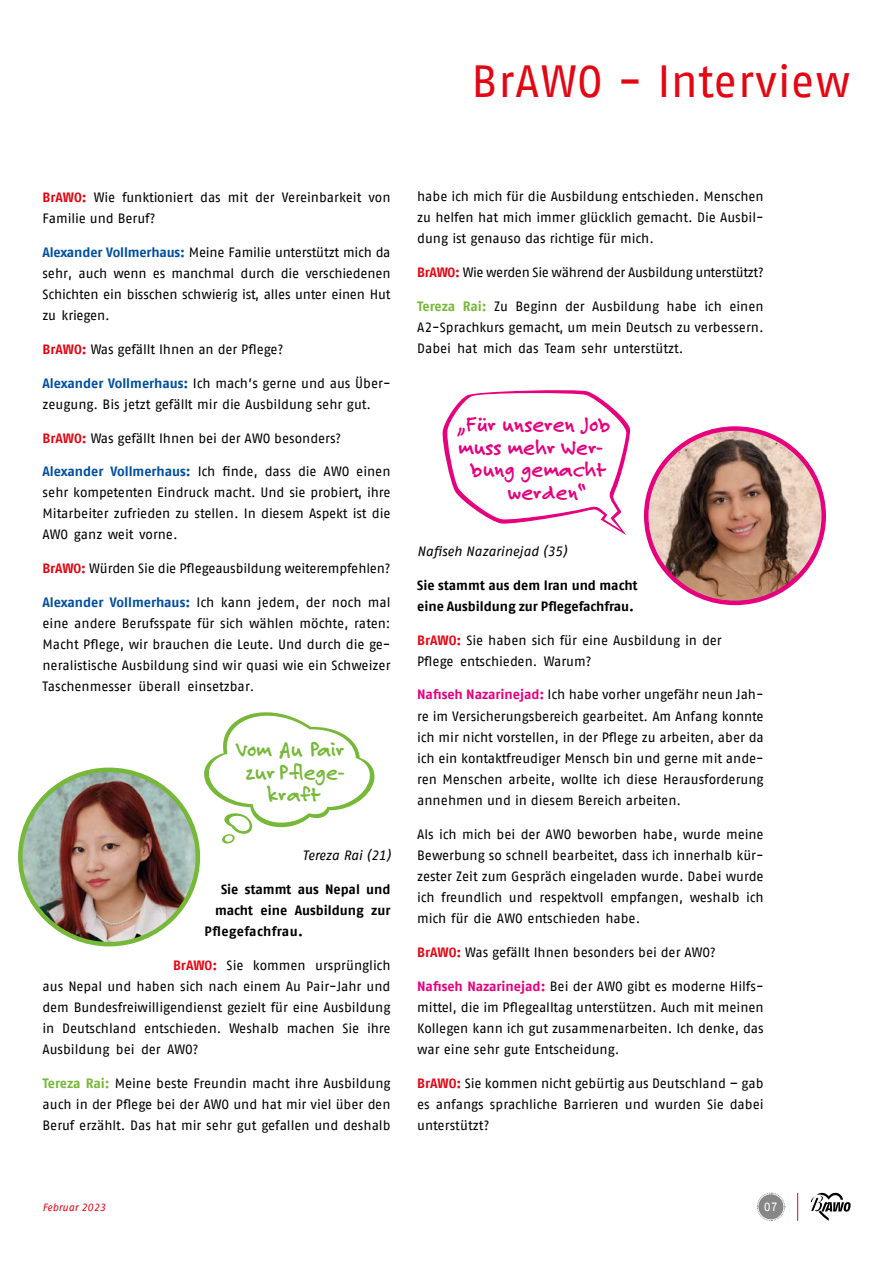
<style>
.page{position:relative;width:893px;height:1263px;background:#fff}
.page>*{position:absolute;margin:0;border:0;box-sizing:border-box;transform-origin:0 0}
.t1{font:45px "AWO Fago Office";letter-spacing:.015em;color:#e30613}
.t2{font:700 22.5px "Felt Tip Roman";color:#e6007d}
.t3{font:700 22.5px/22.5px "Felt Tip Roman";color:#76b837;text-align:center}
.t4{font:13.5px/21px "AWO Fago Office";color:#000;text-align:justify}
.t5{font:700 13.5px/21px "AWO Fago Office";color:#000}
.t6{font:13.5px "AWO Fago Office";letter-spacing:-.02em;color:#000}
.t7{font:italic 13.5px "AWO Fago Office";letter-spacing:-.005em;color:#000}
.t8{font:700 13.5px "AWO Fago Office";letter-spacing:.02em;color:#000}
.t9{font:12px "AWO Fago Office";color:#fff}
.t10{font:italic 10.5px "AWO Fago Office";color:#e30613}
.s1{font-weight:700;color:#e30613}
.s2{font-weight:700;color:#004f9f}
.s3{font-weight:700;color:#76b837}
.s4{font-weight:700;color:#e6007d}
</style>
<div class="page">
<svg style="left:810px;top:1192px;width:41px;height:29px"></svg>
<svg style="left:757px;top:1192px;width:28px;height:29px"></svg>
<div style="left:758px;top:1194px;width:25px;height:25px;background:#878787;border-radius:50%"></div>
<svg style="left:797px;top:1193px;width:1px;height:28px"></svg>
<img style="left:20px;top:772px;width:178px;height:172px">
<div style="left:18px;top:767px;width:182px;height:179px;border:4px solid #76b837;border-radius:50%"></div>
<img style="left:646px;top:429px;width:178px;height:174px">
<div style="left:644px;top:426px;width:182px;height:179px;border:4px solid #e6007d;border-radius:50%"></div>
<svg style="left:204px;top:712px;width:171px;height:132px"></svg>
<svg style="left:442px;top:390px;width:188px;height:145px"></svg>
<h1 class="t1" style="left:471px;top:56px;width:380px">BrAWO - Interview</h1>
<p class="t4" style="left:43px;top:187px;width:349px"><span class="s1">BrAWO:</span> Wie funktioniert das mit der Vereinbarkeit von<br>Familie und Beruf?</p>
<p class="t4" style="left:43px;top:242px;width:350px"><span class="s2">Alexander Vollmerhaus:</span> Meine Familie unterstützt mich da sehr, auch wenn es manchmal durch die verschiedenen Schichten ein bisschen schwierig ist, alles unter einen Hut zu kriegen.</p>
<p class="t4" style="left:43px;top:339px;width:242px"><span class="s1">BrAWO:</span> Was gefällt Ihnen an der Pflege?</p>
<p class="t4" style="left:43px;top:372px;width:350px"><span class="s2">Alexander Vollmerhaus:</span> Ich mach’s gerne und aus Über&shy;zeugung. Bis jetzt gefällt mir die Ausbildung sehr gut.</p>
<p class="t4" style="left:43px;top:427px;width:300px"><span class="s1">BrAWO:</span> Was gefällt Ihnen bei der AWO besonders?</p>
<p class="t4" style="left:43px;top:461px;width:350px"><span class="s2">Alexander Vollmerhaus:</span> Ich finde, dass die AWO einen sehr kompetenten Eindruck macht. Und sie probiert, ihre Mitarbeiter zufrieden zu stellen. In diesem Aspekt ist die AWO ganz weit vorne.</p>
<p class="t4" style="left:43px;top:558px;width:349px"><span class="s1">BrAWO:</span> Würden Sie die Pflegeausbildung weiterempfehlen?</p>
<p class="t4" style="left:43px;top:592px;width:350px"><span class="s2">Alexander Vollmerhaus:</span> Ich kann jedem, der noch mal eine andere Berufsspate für sich wählen möchte, raten:<br>Macht Pflege, wir brauchen die Leute. Und durch die ge&shy;neralistische Ausbildung sind wir quasi wie ein Schweizer Taschenmesser überall einsetzbar.</p>
<h2 class="t3" style="left:237px;top:738px;width:109px">Vom Au Pair zur Pflege&shy;kraft</h2>
<p class="t7" style="left:303px;top:848px;width:89px">Tereza Rai (21)</p>
<p class="t5" style="left:221px;top:878px;width:171px">Sie stammt aus Nepal und</p>
<p class="t5" style="left:215px;top:899px;width:177px">macht eine Ausbildung zur</p>
<p class="t8" style="left:205px;top:923px;width:100px">Pflegefachfrau.</p>
<p class="t4" style="left:43px;top:954px;width:350px;text-indent:131px"><span class="s1">BrAWO:</span> Sie kommen ursprünglich aus Nepal und haben sich nach einem Au Pair-Jahr und dem Bundesfreiwilligendienst gezielt für eine Ausbildung in Deutschland entschieden. Weshalb machen Sie ihre Ausbildung bei der AWO?</p>
<p class="t4" style="left:43px;top:1072px;width:350px"><span class="s3">Tereza Rai:</span> Meine beste Freundin macht ihre Ausbildung auch in der Pflege bei der AWO und hat mir viel über den Beruf erzählt. Das hat mir sehr gut gefallen und deshalb</p>
<p class="t4" style="left:417px;top:186px;width:348px">habe ich mich für die Ausbildung entschieden. Menschen zu helfen hat mich immer glücklich gemacht. Die Ausbil&shy;dung ist genauso das richtige für mich.</p>
<p class="t6" style="left:417px;top:264px;width:348px"><span class="s1">BrAWO:</span> Wie werden Sie während der Ausbildung unterstützt?</p>
<p class="t4" style="left:417px;top:295px;width:348px"><span class="s3">Tereza Rai:</span> Zu Beginn der Ausbildung habe ich einen A2-Sprachkurs gemacht, um mein Deutsch zu verbessern.<br>Dabei hat mich das Team sehr unterstützt.</p>
<h2 class="t2" style="left:459px;top:410px;width:154px">„Für unseren Job</h2>
<h2 class="t2" style="left:459px;top:432px;width:146px">muss mehr Wer-</h2>
<h2 class="t2" style="left:471px;top:455px;width:137px">bung gemacht</h2>
<h2 class="t2" style="left:508px;top:477px;width:80px">werden“</h2>
<p class="t7" style="left:417px;top:543px;width:151px">Nafiseh Nazarinejad (35)</p>
<p class="t5" style="left:417px;top:574px;width:222px">Sie stammt aus dem Iran und macht eine Ausbildung zur Pflegefachfrau.</p>
<p class="t4" style="left:417px;top:629px;width:306px"><span class="s1">BrAWO:</span> Sie haben sich für eine Ausbildung in der<br>Pflege entschieden. Warum?</p>
<p class="t4" style="left:417px;top:684px;width:348px"><span class="s4">Nafiseh Nazarinejad:</span> Ich habe vorher ungefähr neun Jah&shy;re im Versicherungsbereich gearbeitet. Am Anfang konnte ich mir nicht vorstellen, in der Pflege zu arbeiten, aber da ich ein kontaktfreudiger Mensch bin und gerne mit ande&shy;ren Menschen arbeite, wollte ich diese Herausforderung annehmen und in diesem Bereich arbeiten.</p>
<p class="t4" style="left:417px;top:823px;width:348px">Als ich mich bei der AWO beworben habe, wurde meine Bewerbung so schnell bearbeitet, dass ich innerhalb kür&shy;zester Zeit zum Gespräch eingeladen wurde. Dabei wurde ich freundlich und respektvoll empfangen, weshalb ich mich für die AWO entschieden habe.</p>
<p class="t4" style="left:417px;top:941px;width:300px"><span class="s1">BrAWO:</span> Was gefällt Ihnen besonders bei der AWO?</p>
<p class="t4" style="left:417px;top:975px;width:348px"><span class="s4">Nafiseh Nazarinejad:</span> Bei der AWO gibt es moderne Hilfs&shy;mittel, die im Pflegealltag unterstützen. Auch mit meinen Kollegen kann ich gut zusammenarbeiten. Ich denke, das war eine sehr gute Entscheidung.</p>
<p class="t4" style="left:417px;top:1072px;width:348px"><span class="s1">BrAWO:</span> Sie kommen nicht gebürtig aus Deutschland – gab es anfangs sprachliche Barrieren und wurden Sie dabei unterstützt?</p>
<p class="t10" style="left:43px;top:1201px;width:65px">Februar 2023</p>
<p class="t9" style="left:764px;top:1200px;width:15px">07</p>
</div>
